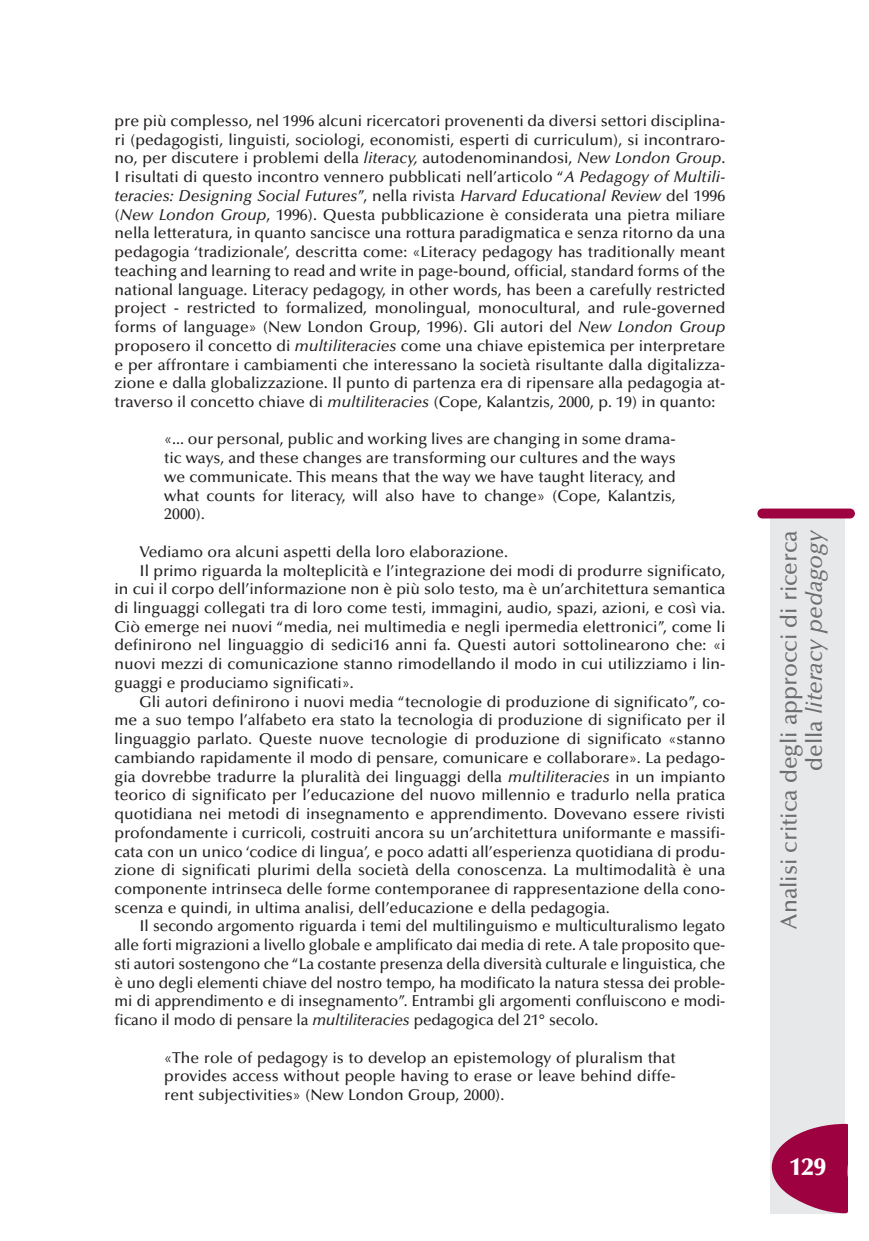
<style>
.page{position:relative;width:869px;height:1241px;background:#fff}
.page>*{position:absolute;margin:0;border:0;box-sizing:border-box;transform-origin:0 0}
.t1{font:900 24.5px "Optima";color:#fff}
.t2{font:500 22.75px/25px "Optima";color:#6c6d70;text-align:right}
.t3{font:500 15.75px/18.7px "Optima";color:#231f20;text-align:justify}
.s1{font-style:italic}
</style>
<div class="page">
<div style="left:770px;top:516px;width:74px;height:697px;background:#e7e8e9"></div>
<div style="left:757px;top:508px;width:97px;height:10px;background:#9d0140;border-radius:5px"></div>
<svg style="left:771px;top:1123px;width:76px;height:89px"></svg>
<p class="t3" style="left:114px;top:113px;width:612px">pre più complesso, nel 1996 alcuni ricercatori provenenti da diversi settori disciplina&shy;ri (pedagogisti, linguisti, sociologi, economisti, esperti di curriculum), si incontraro&shy;no, per discutere i problemi della <span class="s1">literacy,</span> autodenominandosi, <span class="s1">New London Group</span>.<br>I risultati di questo incontro vennero pubblicati nell’articolo “<span class="s1">A Pedagogy of Multili&shy;teracies: Designing Social Futures</span>”, nella rivista <span class="s1">Harvard Educational Review</span> del 1996 (<span class="s1">New London Group</span>, 1996). Questa pubblicazione è considerata una pietra miliare nella letteratura, in quanto sancisce una rottura paradigmatica e senza ritorno da una pedagogia ‘tradizionale’, descritta come: «Literacy pedagogy has traditionally meant teaching and learning to read and write in page-bound, official, standard forms of the national language. Literacy pedagogy, in other words, has been a carefully restricted project - restricted to formalized, monolingual, monocultural, and rule-governed forms of language» (New London Group, 1996). Gli autori del <span class="s1">New London Group </span>proposero il concetto di <span class="s1">multiliteracies</span> come una chiave epistemica per interpretare e per affrontare i cambiamenti che interessano la società risultante dalla digitalizza&shy;zione e dalla globalizzazione. Il punto di partenza era di ripensare alla pedagogia at&shy;traverso il concetto chiave di <span class="s1">multiliteracies</span> (Cope, Kalantzis, 2000, p. 19) in quanto:</p>
<p class="t3" style="left:164px;top:431px;width:512px">«... our personal, public and working lives are changing in some drama&shy;tic ways, and these changes are transforming our cultures and the ways we communicate. This means that the way we have taught literacy, and what counts for literacy, will also have to change» (Cope, Kalantzis, 2000)<span class="s1">.</span></p>
<p class="t3" style="left:139px;top:543px;width:370px">Vediamo ora alcuni aspetti della loro elaborazione.</p>
<p class="t3" style="left:139px;top:562px;width:587px">Il primo riguarda la molteplicità e l’integrazione dei modi di produrre significato,</p>
<p class="t3" style="left:114px;top:581px;width:612px">in cui il corpo dell’informazione non è più solo testo, ma è un’architettura semantica</p>
<p class="t3" style="left:114px;top:600px;width:612px">di linguaggi collegati tra di loro come testi, immagini, audio, spazi, azioni, e così via.</p>
<p class="t3" style="left:114px;top:618px;width:612px">Ciò emerge nei nuovi “media, nei multimedia e negli ipermedia elettronici”, come li</p>
<p class="t3" style="left:114px;top:637px;width:612px">definirono nel linguaggio di sedici16 anni fa. Questi autori sottolinearono che: «i</p>
<p class="t3" style="left:114px;top:656px;width:612px">nuovi mezzi di comunicazione stanno rimodellando il modo in cui utilizziamo i lin-</p>
<p class="t3" style="left:114px;top:674px;width:241px">guaggi e produciamo significati».</p>
<p class="t3" style="left:139px;top:693px;width:587px">Gli autori definirono i nuovi media “tecnologie di produzione di significato”, co-</p>
<p class="t3" style="left:114px;top:712px;width:612px">me a suo tempo l’alfabeto era stato la tecnologia di produzione di significato per il</p>
<p class="t3" style="left:114px;top:731px;width:612px">linguaggio parlato. Queste nuove tecnologie di produzione di significato «stanno</p>
<p class="t3" style="left:114px;top:749px;width:612px">cambiando rapidamente il modo di pensare, comunicare e collaborare». La pedago-</p>
<p class="t3" style="left:114px;top:768px;width:612px">gia dovrebbe tradurre la pluralità dei linguaggi della <span class="s1">multiliteracies</span> in un impianto</p>
<p class="t3" style="left:114px;top:787px;width:612px">teorico di significato per l’educazione del nuovo millennio e tradurlo nella pratica</p>
<p class="t3" style="left:114px;top:805px;width:612px">quotidiana nei metodi di insegnamento e apprendimento. Dovevano essere rivisti</p>
<p class="t3" style="left:114px;top:824px;width:612px">profondamente i curricoli, costruiti ancora su un’architettura uniformante e massifi-</p>
<p class="t3" style="left:114px;top:843px;width:612px">cata con un unico ‘codice di lingua’, e poco adatti all’esperienza quotidiana di produ-</p>
<p class="t3" style="left:114px;top:862px;width:612px">zione di significati plurimi della società della conoscenza. La multimodalità è una</p>
<p class="t3" style="left:114px;top:880px;width:612px">componente intrinseca delle forme contemporanee di rappresentazione della cono-</p>
<p class="t3" style="left:114px;top:899px;width:496px">scenza e quindi, in ultima analisi, dell’educazione e della pedagogia.</p>
<p class="t3" style="left:139px;top:918px;width:587px">Il secondo argomento riguarda i temi del multilinguismo e multiculturalismo legato</p>
<p class="t3" style="left:115px;top:936px;width:612px">alle forti migrazioni a livello globale e amplificato dai media di rete. A tale proposito que-</p>
<p class="t3" style="left:114px;top:955px;width:612px">sti autori sostengono che“La costante presenza della diversità culturale e linguistica, che</p>
<p class="t3" style="left:114px;top:974px;width:612px">è uno degli elementi chiave del nostro tempo, ha modificato la natura stessa dei proble-</p>
<p class="t3" style="left:114px;top:993px;width:612px">mi di apprendimento e di insegnamento”. Entrambi gli argomenti confluiscono e modi-</p>
<p class="t3" style="left:114px;top:1011px;width:485px">ficano il modo di pensare la <span class="s1">multiliteracies</span> pedagogica del 21° secolo.</p>
<p class="t3" style="left:164px;top:1049px;width:512px">«The role of pedagogy is to develop an epistemology of pluralism that provides access without people having to erase or leave behind diffe&shy;rent subjectivities» (New London Group, 2000).</p>
<h2 class="t2" style="left:778px;top:928px;width:399px;rotate:-90deg">Analisi critica degli approcci di ricerca della <span class="s1">literacy pedagogy</span></h2>
<h1 class="t1" style="left:789px;top:1156px;width:38px">129</h1>
</div>
